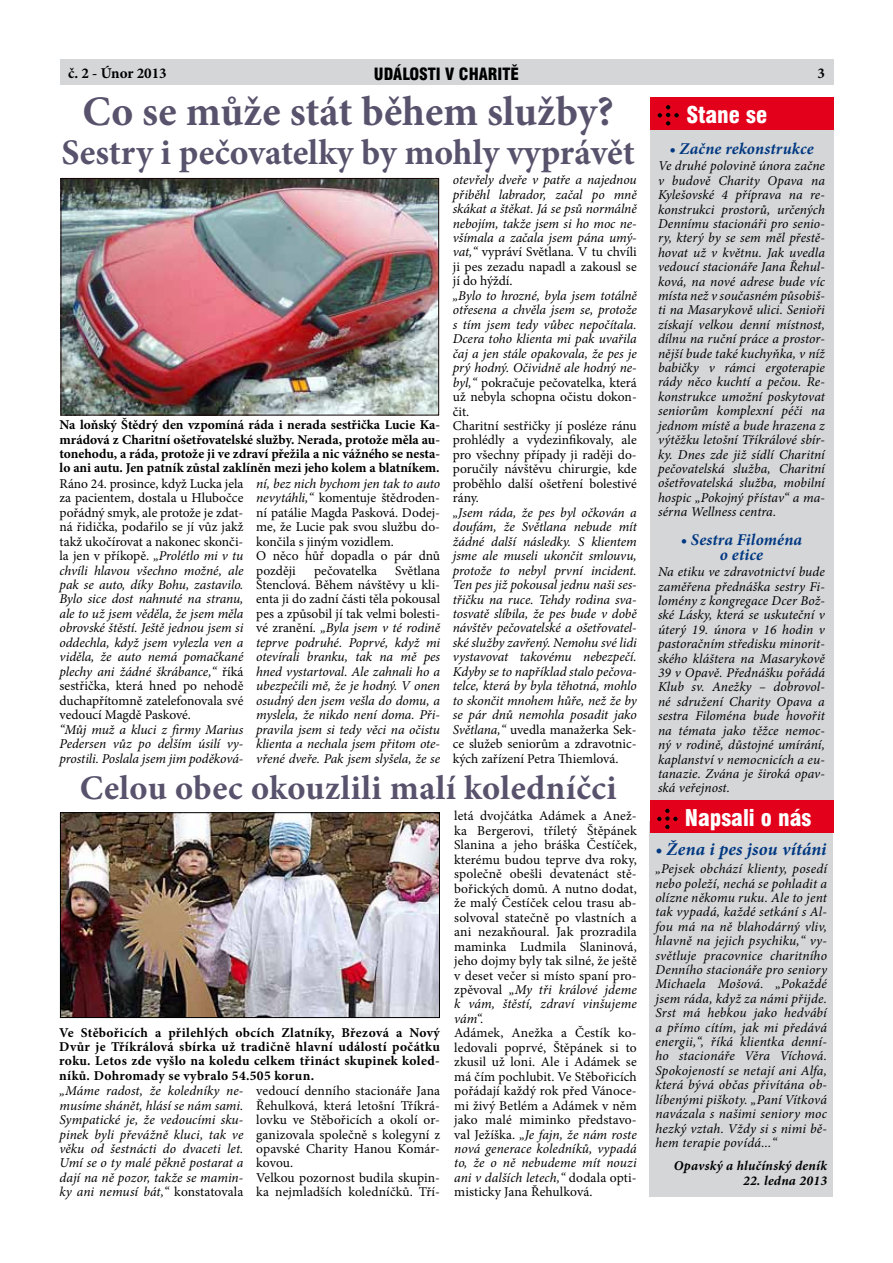
<style>
.page{position:relative;width:893px;height:1263px;background:#fff}
.page>*{position:absolute;margin:0;border:0;box-sizing:border-box;transform-origin:0 0}
.t1{font:700 42px "Minion Pro";color:#58526c}
.t2{font:700 36px "Minion Pro";color:#58526c}
.t3{font:700 34.5px "Minion Pro";letter-spacing:.01em;color:#58526c}
.t4{font:900 condensed 22.5px "Swiss 721 BTCE";color:#fff}
.t5{font:italic 700 18px "Minion Pro";letter-spacing:.01em;color:#003882}
.t6{font:italic 700 16.5px/14.4px "Minion Pro";letter-spacing:.005em;color:#003882;text-align:center}
.t7{font:900 condensed 16.5px "Swiss 721 BTCE";color:#000}
.t8{font:700 15px "Minion Pro";color:#000}
.t9{font:italic 13.5px/14.4px "Minion Pro";color:#000;text-align:justify}
.t10{font:13.5px/14.4px "Minion Pro";color:#000;text-align:justify}
.t11{font:700 13.5px/14.4px "Minion Pro";letter-spacing:.015em;color:#000;text-align:justify}
.t12{font:italic 700 13.5px "Minion Pro";letter-spacing:.02em;color:#000}
.s1{font-style:normal}
.s2{font-style:italic}
</style>
<div class="page">
<div style="left:649px;top:108px;width:184px;height:693px;background:#d5d6d7"></div>
<div style="left:649px;top:97px;width:184px;height:32px;background:#e2001a"></div>
<svg style="left:658px;top:105px;width:21px;height:20px"></svg>
<div style="left:60px;top:60px;width:773px;height:25px;background:#d5d6d7"></div>
<div style="left:649px;top:821px;width:184px;height:375px;background:#d5d6d7"></div>
<div style="left:649px;top:801px;width:184px;height:32px;background:#e2001a"></div>
<svg style="left:657px;top:809px;width:20px;height:20px"></svg>
<img style="left:62px;top:814px;width:376px;height:202px">
<div style="left:60px;top:812px;width:380px;height:206px;border:1px solid #000"></div>
<img style="left:63px;top:180px;width:374px;height:233px">
<div style="left:61px;top:178px;width:378px;height:237px;border:1px solid #160405"></div>
<p class="t8" style="left:68px;top:62px;width:100px">č. 2 - Únor 2013</p>
<p class="t7" style="left:374px;top:63px;width:147px">události v charitě</p>
<p class="t8" style="left:817px;top:62px;width:9px">3</p>
<h1 class="t1" style="left:83px;top:82px;width:533px">Co se může stát během služby?</h1>
<h2 class="t2" style="left:61px;top:127px;width:575px">Sestry i pečovatelky by mohly vyprávět</h2>
<h3 class="t4" style="left:686px;top:99px;width:82px">Stane se</h3>
<p class="t6" style="left:669px;top:141px;width:146px">• Začne rekonstrukce</p>
<p class="t9" style="left:658px;top:159px;width:168px">Ve druhé polovině února začne v budově Charity Opava na Kylešovské 4 příprava na re&shy;konstrukci prostorů, určených Dennímu stacionáři pro senio&shy;ry, který by se sem měl přestě&shy;hovat už v květnu. Jak uvedla vedoucí stacionáře Jana Řehul&shy;ková, na nové adrese bude víc místa než v současném působiš&shy;ti na Masarykově ulici. Senioři získají velkou denní místnost, dílnu na ruční práce a prostor&shy;nější bude také kuchyňka, v níž babičky v rámci ergoterapie rády něco kuchtí a pečou. Re&shy;konstrukce umožní poskytovat seniorům komplexní péči na jednom místě a bude hrazena z výtěžku letošní Tříkrálové sbír&shy;ky. Dnes zde již sídlí Charitní pečovatelská služba, Charitní ošetřovatelská služba, mobilní hospic „Pokojný přístav“ a ma&shy;sérna Wellness centra.</p>
<p class="t6" style="left:681px;top:532px;width:123px">• Sestra Filoména o etice</p>
<p class="t9" style="left:658px;top:565px;width:168px">Na etiku ve zdravotnictví bude zaměřena přednáška sestry Fi&shy;lomény z kongregace Dcer Bož&shy;ské Lásky, která se uskuteční v úterý 19. února v 16 hodin v pastoračním středisku minorit&shy;ského kláštera na Masarykově 39 v Opavě. Přednášku pořádá Klub sv. Anežky – dobrovol&shy;né sdružení Charity Opava a sestra Filoména bude hovořit na témata jako těžce nemoc&shy;ný v rodině, důstojné umírání, kaplanství v nemocnicích a eu&shy;tanazie. Zvána je široká opav&shy;ská veřejnost.</p>
<p class="t9" style="left:453px;top:173px;width:185px">otevřely dveře v patře a najednou přiběhl labrador, začal po mně skákat a štěkat. Já se psů normálně nebojím, takže jsem si ho moc ne&shy;všímala a začala jsem pána umý&shy;vat,“ <span class="s1">vypráví Světlana. V tu chvíli ji pes zezadu napadl a zakousl se jí do hýždí.</span></p>
<p class="t10" style="left:453px;top:288px;width:185px;text-align:left"><span class="s2">„Bylo to hrozné, byla jsem totálně otřesena a chvěla jsem se, protože s tím jsem tedy vůbec nepočítala.<br>Dcera toho klienta mi pak uvařila čaj a jen stále opakovala, že pes je prý hodný. Očividně ale hodný ne&shy;byl,“</span> pokračuje pečovatelka, která už nebyla schopna očistu dokon&shy;čit.<br>Charitní sestřičky jí posléze ránu prohlédly a vydezinfikovaly, ale pro všechny případy ji raději do&shy;poručily návštěvu chirurgie, kde proběhlo další ošetření bolestivé rány.</p>
<p class="t9" style="left:453px;top:505px;width:185px">„Jsem ráda, že pes byl očkován a doufám, že Světlana nebude mít žádné další následky. S klientem jsme ale museli ukončit smlouvu, protože to nebyl první incident.<br>Ten pes již pokousal jednu naši ses&shy;třičku na ruce. Tehdy rodina sva&shy;tosvatě slíbila, že pes bude v době návštěv pečovatelské a ošetřovatel&shy;ské služby zavřený. Nemohu své lidi vystavovat takovému nebezpečí.<br>Kdyby se to například stalo pečova&shy;telce, která by byla těhotná, mohlo to skončit mnohem hůře, než že by se pár dnů nemohla posadit jako Světlana,“ <span class="s1">uvedla manažerka Sek&shy;ce služeb seniorům a zdravotnic&shy;kých zařízení Petra Thiemlová.</span></p>
<p class="t11" style="left:60px;top:417px;width:382px">Na loňský Štědrý den vzpomíná ráda i nerada sestřička Lucie Ka&shy;mrádová z Charitní ošetřovatelské služby. Nerada, protože měla au&shy;tonehodu, a ráda, protože ji ve zdraví přežila a nic vážného se nesta&shy;lo ani autu. Jen patník zůstal zaklíněn mezi jeho kolem a blatníkem.</p>
<p class="t10" style="left:60px;top:476px;width:185px">Ráno 24. prosince, když Lucka jela za pacientem, dostala u Hlubočce pořádný smyk, ale protože je zdat&shy;ná řidička, podařilo se jí vůz jakž takž ukočírovat a nakonec skonči&shy;la jen v příkopě. <span class="s2">„Prolétlo mi v tu chvíli hlavou všechno možné, ale pak se auto, díky Bohu, zastavilo.<br>Bylo sice dost nahnuté na stranu, ale to už jsem věděla, že jsem měla obrovské štěstí. Ještě jednou jsem si oddechla, když jsem vylezla ven a viděla, že auto nemá pomačkané plechy ani žádné škrábance,“</span> říká sestřička, která hned po nehodě duchapřítomně zatelefonovala své vedoucí Magdě Paskové.</p>
<p class="t9" style="left:60px;top:722px;width:185px">“Můj muž a kluci z firmy Marius Pedersen vůz po delším úsilí vy&shy;prostili. Poslala jsem jim poděková-</p>
<h3 class="t3" style="left:80px;top:764px;width:538px">Celou obec okouzlili malí koledníčci</h3>
<p class="t10" style="left:256px;top:476px;width:185px;text-align:left"><span class="s2">ní, bez nich bychom jen tak to auto nevytáhli,“</span> komentuje štědroden&shy;ní patálie Magda Pasková. Dodej&shy;me, že Lucie pak svou službu do&shy;končila s jiným vozidlem.<br>O něco hůř dopadla o pár dnů později</p>
<p class="t9" style="left:256px;top:563px;width:185px;text-indent:139px"><span class="s1">Světlana Štenclová. Během návštěvy u kli&shy;enta ji do zadní části těla pokousal pes a způsobil jí tak velmi bolesti&shy;vé zranění.</span> „Byla jsem v té rodině teprve podruhé. Poprvé, když mi otevírali branku, tak na mě pes hned vystartoval. Ale zahnali ho a ubezpečili mě, že je hodný. V onen osudný den jsem vešla do domu, a myslela, že nikdo není doma. Při&shy;pravila jsem si tedy věci na očistu klienta a nechala jsem přitom ote&shy;vřené dveře. Pak jsem slyšela, že se</p>
<p class="t10" style="left:314px;top:563px;width:65px">pečovatelka</p>
<p class="t11" style="left:59px;top:1025px;width:382px">Ve Stěbořicích a přilehlých obcích Zlatníky, Březová a Nový Dvůr je Tříkrálová sbírka už tradičně hlavní událostí počátku roku. Letos zde vyšlo na koledu celkem třináct skupinek koled&shy;níků. Dohromady se vybralo 54.505 korun.</p>
<p class="t9" style="left:60px;top:1083px;width:185px">„Máme radost, že koledníky ne&shy;musíme shánět, hlásí se nám sami.<br>Sympatické je, že vedoucími sku&shy;pinek byli převážně kluci, tak ve věku od šestnácti do dvaceti let.<br>Umí se o ty malé pěkně postarat a dají na ně pozor, takže se mamin&shy;ky ani nemusí bát,“ <span class="s1">konstatovala</span></p>
<p class="t10" style="left:256px;top:1084px;width:185px;text-align:left">vedoucí denního stacionáře Jana<br>Řehulková, která letošní Tříkrá&shy;lovku ve Stěbořicích a okolí or&shy;ganizovala společně s kolegyní z opavské Charity Hanou Komár&shy;kovou.<br>Velkou pozornost budila skupin&shy;ka nejmladších koledníčků. Tří-</p>
<p class="t10" style="left:454px;top:809px;width:184px">letá dvojčátka Adámek a Anež&shy;ka Bergerovi, tříletý Štěpánek Slanina a jeho bráška Čestíček, kterému budou teprve dva roky, společně obešli devatenáct stě&shy;bořických domů. A nutno dodat, že malý Čestíček celou trasu ab&shy;solvoval statečně po vlastních a ani nezakňoural. Jak prozradila maminka Ludmila Slaninová, jeho dojmy byly tak silné, že ještě v deset večer si místo spaní pro&shy;zpěvoval <span class="s2">„My tři králové jdeme k vám, štěstí, zdraví vinšujeme vám“.</span></p>
<p class="t10" style="left:454px;top:1026px;width:184px">Adámek, Anežka a Čestík ko&shy;ledovali poprvé, Štěpánek si to zkusil už loni. Ale i Adámek se má čím pochlubit. Ve Stěbořicích pořádají každý rok před Vánoce&shy;mi živý Betlém a Adámek v něm jako malé miminko představo&shy;val Ježíška. <span class="s2">„Je fajn, že nám roste nová generace koledníků, vypadá to, že o ně nebudeme mít nouzi ani v dalších letech,“</span> dodala opti&shy;misticky Jana Řehulková.</p>
<h3 class="t4" style="left:685px;top:803px;width:128px">Napsali o nás</h3>
<h3 class="t5" style="left:655px;top:836px;width:173px">• Žena i pes jsou vítáni</h3>
<p class="t9" style="left:655px;top:862px;width:173px">„Pejsek obchází klienty, posedí nebo poleží, nechá se pohladit a olízne někomu ruku. Ale to jent tak vypadá, každé setkání s Al&shy;fou má na ně blahodárný vliv, hlavně na jejich psychiku,“ vy&shy;světluje pracovnice charitního Denního stacionáře pro seniory Michaela Mošová. „Pokaždé jsem ráda, když za námi přijde.<br>Srst má hebkou jako hedvábí a přímo cítím, jak mi předává energii,“, říká klientka denní&shy;ho stacionáře Věra Víchová.<br>Spokojeností se netají ani Alfa, která bývá občas přivítána ob&shy;líbenými piškoty. „Paní Vítková navázala s našimi seniory moc hezký vztah. Vždy si s nimi bě&shy;hem terapie povídá...“</p>
<p class="t12" style="left:674px;top:1156px;width:155px">Opavský a hlučínský deník</p>
<p class="t12" style="left:743px;top:1171px;width:85px">22. ledna 2013</p>
</div>
